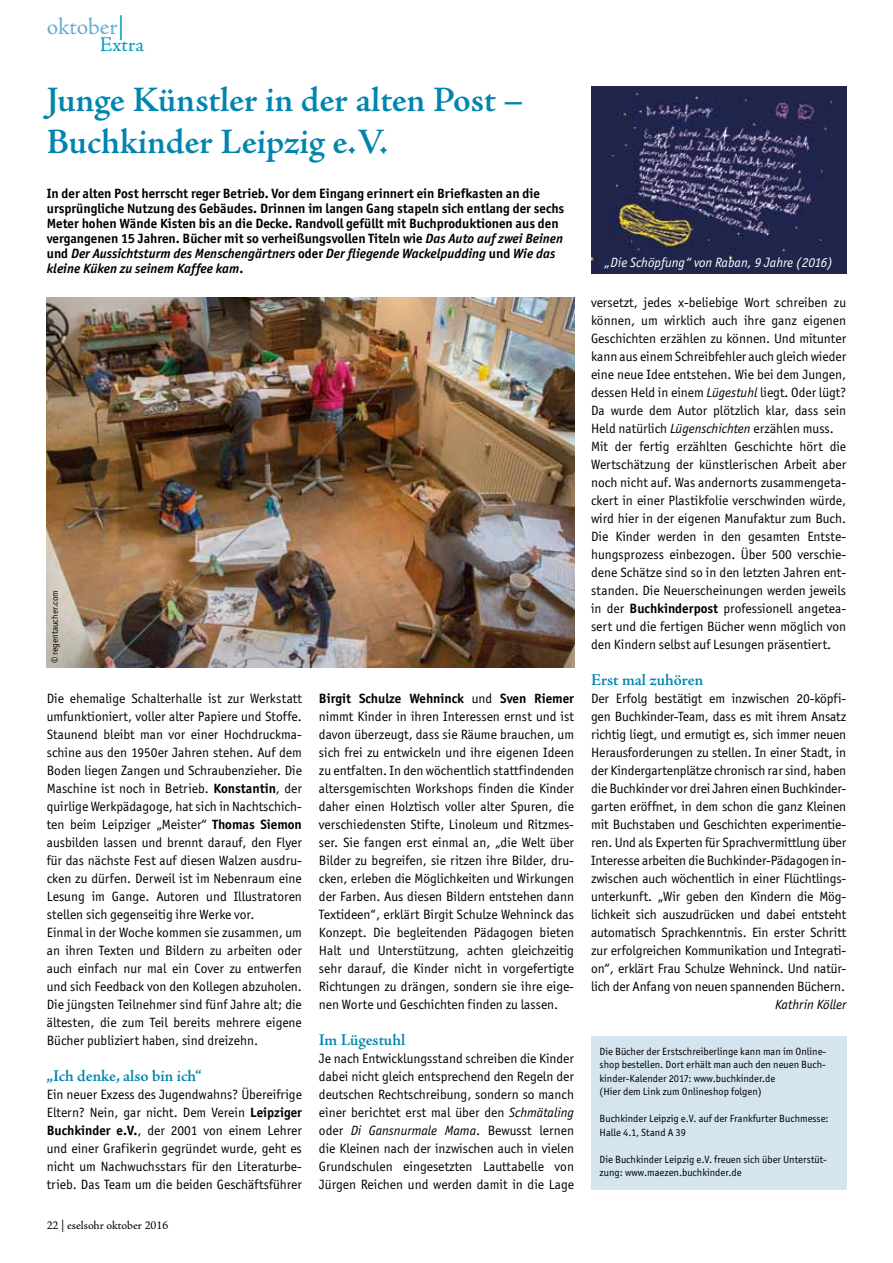
<style>
.page{position:relative;width:893px;height:1263px;background:#fff}
.page>*{position:absolute;margin:0;border:0;box-sizing:border-box;transform-origin:0 0}
.t1{font:600 36px/42px "Adobe Jenson Pro";letter-spacing:-.005em;color:#0085ae}
.t2{font:24px "Adobe Jenson Pro";letter-spacing:-.005em;color:#66b0ce}
.t3{font:21px "Adobe Jenson Pro";color:#009bc0}
.t4{font:600 16.5px "Adobe Jenson Pro";letter-spacing:-.005em;color:#0085ae}
.t5{font:13.5px/18px "Officina San ITC";color:#000;text-align:justify}
.t6{font:700 13.5px/15px "Officina San ITC";color:#000}
.t7{font:italic 13.5px "Officina San ITC";color:#fff}
.t8{font:italic 13.5px "Officina San ITC";color:#000}
.t9{font:12px "Adobe Jenson Pro";color:#000}
.t10{font:10.5px/13.5px "Officina San ITC";color:#000}
.t11{font:9px "Officina San ITC";color:#000}
.s1{color:#009bc0}
.s2{font-style:italic}
.s3{font-weight:700}
</style>
<div class="page">
<img style="left:47px;top:297px;width:527px;height:370px">
<div style="left:591px;top:1036px;width:255px;height:153px;background:#d4e5f0"></div>
<img style="left:591px;top:86px;width:255px;height:187px">
<h2 class="t2" style="left:47px;top:13px;width:79px">oktober<span class="s1">|</span></h2>
<h3 class="t3" style="left:100px;top:32px;width:46px">Extra</h3>
<h1 class="t1" style="left:47px;top:79px;width:479px">Junge Künstler in der alten Post –<br>Buchkinder Leipzig e.V.</h1>
<p class="t6" style="left:47px;top:185px;width:519px">In der alten Post herrscht reger Betrieb. Vor dem Eingang erinnert ein Briefkasten an die ursprüngliche Nutzung des Gebäudes. Drinnen im langen Gang stapeln sich entlang der sechs Meter hohen Wände Kisten bis an die Decke. Randvoll gefüllt mit Buchproduktionen aus den vergangenen 15 Jahren. Bücher mit so verheißungsvollen Titeln wie <span class="s2">Das Auto auf zwei Beinen </span>und <span class="s2">Der Aussichtsturm des Menschengärtners</span> oder <span class="s2">Der fliegende Wackelpudding</span> und <span class="s2">Wie das kleine Küken zu seinem Kaffee kam</span>.</p>
<p class="t11" style="left:50px;top:663px;width:74px;rotate:-90deg">© regentaucher.com</p>
<p class="t5" style="left:47px;top:690px;width:257px;text-align:left">Die ehemalige Schalterhalle ist zur Werkstatt umfunktioniert, voller alter Papiere und Stoffe.<br>Staunend bleibt man vor einer Hochdruckma&shy;schine aus den 1950er Jahren stehen. Auf dem Boden liegen Zangen und Schraubenzieher. Die Maschine ist noch in Betrieb. <span class="s3">Konstantin</span>, der quirlige Werkpädagoge, hat sich in Nachtschich&shy;ten beim Leipziger „Meister“ <span class="s3">Thomas Siemon </span>ausbilden lassen und brennt darauf, den Flyer für das nächste Fest auf diesen Walzen ausdru&shy;cken zu dürfen. Derweil ist im Nebenraum eine Lesung im Gange. Autoren und Illustratoren stellen sich gegenseitig ihre Werke vor.<br>Einmal in der Woche kommen sie zusammen, um an ihren Texten und Bildern zu arbeiten oder auch einfach nur mal ein Cover zu entwerfen und sich Feedback von den Kollegen abzuholen.<br>Die jüngsten Teilnehmer sind fünf Jahre alt; die ältesten, die zum Teil bereits mehrere eigene Bücher publiziert haben, sind dreizehn.</p>
<p class="t4" style="left:47px;top:1067px;width:156px">„Ich denke, also bin ich“</p>
<p class="t5" style="left:47px;top:1086px;width:257px">Ein neuer Exzess des Jugendwahns? Übereifrige Eltern? Nein, gar nicht. Dem Verein <span class="s3">Leipziger Buchkinder e.V.</span>, der 2001 von einem Lehrer und einer Grafikerin gegründet wurde, geht es nicht um Nachwuchsstars für den Literaturbe&shy;trieb. Das Team um die beiden Geschäftsführer</p>
<p class="t9" style="left:47px;top:1218px;width:123px">22 | eselsohr oktober 2016</p>
<p class="t5" style="left:319px;top:690px;width:257px"><span class="s3">Birgit Schulze Wehninck</span> und <span class="s3">Sven Riemer </span>nimmt Kinder in ihren Interessen ernst und ist davon überzeugt, dass sie Räume brauchen, um sich frei zu entwickeln und ihre eigenen Ideen zu entfalten. In den wöchentlich stattfindenden altersgemischten Workshops finden die Kinder daher einen Holztisch voller alter Spuren, die verschiedensten Stifte, Linoleum und Ritzmes&shy;ser. Sie fangen erst einmal an, „die Welt über Bilder zu begreifen, sie ritzen ihre Bilder, dru&shy;cken, erleben die Möglichkeiten und Wirkungen der Farben. Aus diesen Bildern entstehen dann Textideen“, erklärt Birgit Schulze Wehninck das Konzept. Die begleitenden Pädagogen bieten Halt und Unterstützung, achten gleichzeitig sehr darauf, die Kinder nicht in vorgefertigte Richtungen zu drängen, sondern sie ihre eige&shy;nen Worte und Geschichten finden zu lassen.</p>
<p class="t4" style="left:319px;top:1031px;width:88px">Im Lügestuhl</p>
<p class="t5" style="left:319px;top:1050px;width:257px">Je nach Entwicklungsstand schreiben die Kinder dabei nicht gleich entsprechend den Regeln der deutschen Rechtschreibung, sondern so manch einer berichtet erst mal über den <span class="s2">Schmätaling </span>oder <span class="s2">Di Gansnurmale Mama</span>. Bewusst lernen die Kleinen nach der inzwischen auch in vielen Grundschulen eingesetzten Lauttabelle von Jürgen Reichen und werden damit in die Lage</p>
<p class="t7" style="left:604px;top:255px;width:230px">„Die Schöpfung“ von Raban, 9 Jahre (2016)</p>
<p class="t5" style="left:591px;top:294px;width:257px;text-align:left">versetzt, jedes x-beliebige Wort schreiben zu können, um wirklich auch ihre ganz eigenen Geschichten erzählen zu können. Und mitunter kann aus einem Schreibfehler auch gleich wieder eine neue Idee entstehen. Wie bei dem Jungen, dessen Held in einem <span class="s2">Lügestuhl</span> liegt. Oder lügt?<br>Da wurde dem Autor plötzlich klar, dass sein Held natürlich <span class="s2">Lügenschichten</span> erzählen muss.<br>Mit der fertig erzählten Geschichte hört die Wertschätzung der künstlerischen Arbeit aber noch nicht auf. Was andernorts zusammengeta&shy;ckert in einer Plastikfolie verschwinden würde, wird hier in der eigenen Manufaktur zum Buch.<br>Die Kinder werden in den gesamten Entste&shy;hungsprozess einbezogen. Über 500 verschie&shy;dene Schätze sind so in den letzten Jahren ent&shy;standen. Die Neuerscheinungen werden jeweils in der <span class="s3">Buchkinderpost</span> professionell angetea&shy;sert und die fertigen Bücher wenn möglich von den Kindern selbst auf Lesungen präsentiert.</p>
<p class="t4" style="left:591px;top:671px;width:114px">Erst mal zuhören</p>
<p class="t5" style="left:591px;top:690px;width:257px">Der Erfolg bestätigt em inzwischen 20-köpfi&shy;gen Buchkinder-Team, dass es mit ihrem Ansatz richtig liegt, und ermutigt es, sich immer neuen Herausforderungen zu stellen. In einer Stadt, in der Kindergartenplätze chronisch rar sind, haben die Buchkinder vor drei Jahren einen Buchkinder&shy;garten eröffnet, in dem schon die ganz Kleinen mit Buchstaben und Geschichten experimentie&shy;ren. Und als Experten für Sprachvermittlung über Interesse arbeiten die Buchkinder-Pädagogen in&shy;zwischen auch wöchentlich in einer Flüchtlings&shy;unterkunft. „Wir geben den Kindern die Mög&shy;lichkeit sich auszudrücken und dabei entsteht automatisch Sprachkenntnis. Ein erster Schritt zur erfolgreichen Kommunikation und Integrati&shy;on“, erklärt Frau Schulze Wehninck. Und natür&shy;lich der Anfang von neuen spannenden Büchern.</p>
<p class="t8" style="left:775px;top:997px;width:73px">Kathrin Köller</p>
<p class="t10" style="left:600px;top:1044px;width:227px">Die Bücher der Erstschreiberlinge kann man im Online&shy;shop bestellen. Dort erhält man auch den neuen Buch&shy;kinder-Kalender 2017: www.buchkinder.de<br>(Hier dem Link zum Onlineshop folgen)</p>
<p class="t10" style="left:600px;top:1112px;width:231px">Buchkinder Leipzig e.V. auf der Frankfurter Buchmesse:<br>Halle 4.1, Stand A 39</p>
<p class="t10" style="left:600px;top:1152px;width:229px">Die Buchkinder Leipzig e.V. freuen sich über Unterstüt&shy;zung: www.maezen.buchkinder.de</p>
</div>
